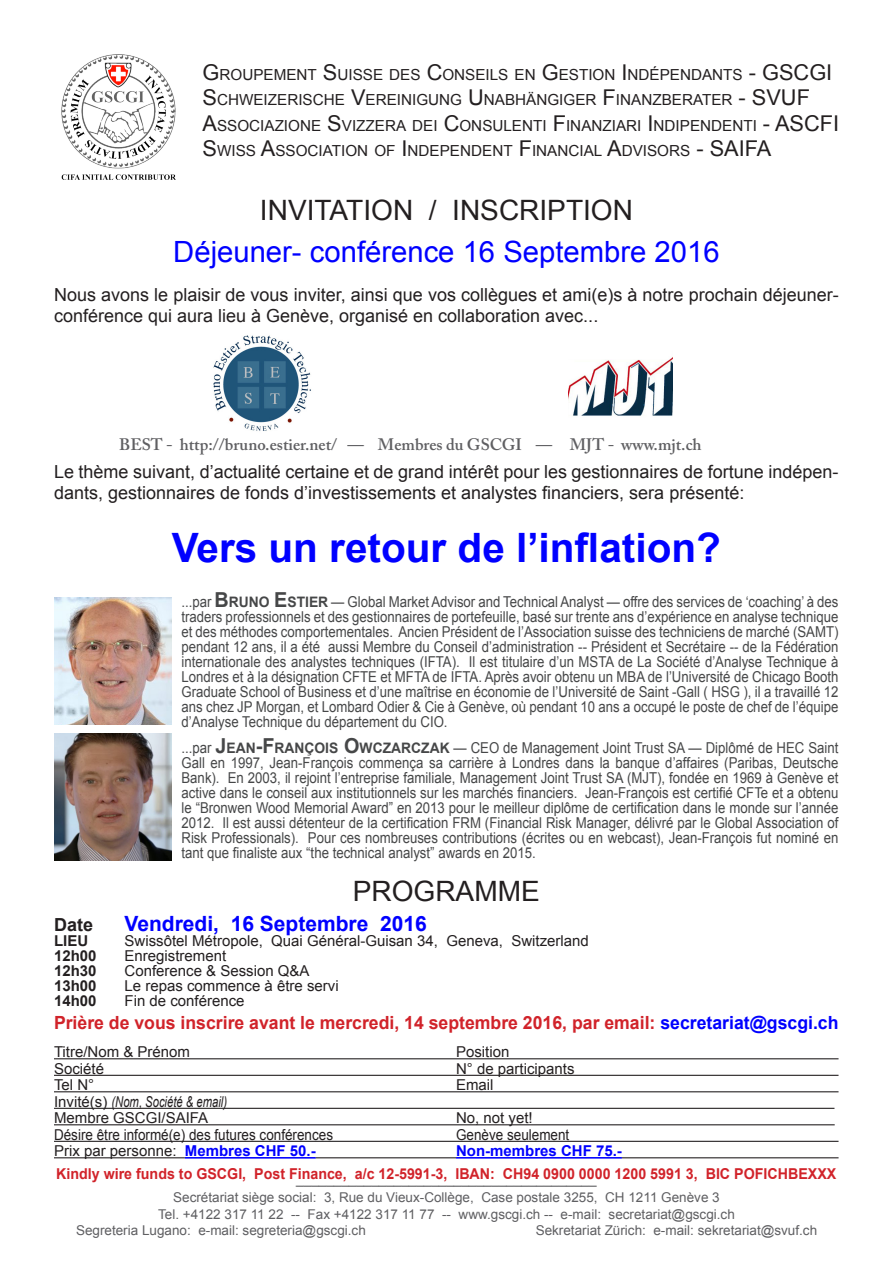
<style>
.page{position:relative;width:893px;height:1263px;background:#fff}
.page>*{position:absolute;margin:0;border:0;box-sizing:border-box;transform-origin:0 0}
.t1{font:700 40.5px "Arial";color:#00f}
.t2{font:29.25px "Arial";color:#00f}
.t3{font:28.05px "Arial";color:#231f20}
.t4{font:700 21px "Arial";color:#00f}
.t5{font:700 18.15px "Arial";color:#d1232a}
.t6{font:18px/21px "Arial";color:#231f20}
.t7{font:700 18px "Arial";color:#231f20}
.t8{font:600 16.5px "Adobe Caslon Pro";color:#5f5f62}
.t9{font:15.3px "Arial";color:#231f20}
.t10{font:15px/15px "Arial";color:#464748;text-align:justify;scale:.88 1}
.t11{font:15px "Arial";color:#231f20}
.t12{font:700 15px "Arial";color:#d1232a;scale:.95 1}
.t13{font:15px "Arial";color:#231f20;scale:.9 1}
.t14{font:italic 15px "Arial";color:#231f20;scale:.75 1}
.t15{font:700 15px "Arial";color:#231f20}
.t16{font:700 15px "Arial";color:#00f}
.t17{font:13.5px "Arial";color:#5f5f62}
.s1{font-size:21.75px}
.s2{font-weight:700;font-size:20.7px}
.s3{font-weight:700;font-size:14.4px}
.s4{color:#00f}
.s5{font-style:normal}
.s6{font-weight:700;color:#00f}
</style>
<div class="page">
<img style="left:61px;top:54px;width:114px;height:125px">
<hr style="left:54px;top:1058px;width:784px;height:1px;background:#231f20">
<hr style="left:54px;top:1075px;width:784px;height:1px;background:#231f20">
<hr style="left:54px;top:1091px;width:784px;height:1px;background:#231f20">
<hr style="left:54px;top:1108px;width:780px;height:1px;background:#231f20">
<hr style="left:54px;top:1124px;width:781px;height:1px;background:#231f20">
<hr style="left:54px;top:1141px;width:784px;height:1px;background:#231f20">
<hr style="left:54px;top:1157px;width:131px;height:1px;background:#231f20">
<hr style="left:185px;top:1157px;width:131px;height:1px;background:#00f">
<hr style="left:316px;top:1157px;width:140px;height:1px;background:#231f20">
<hr style="left:456px;top:1157px;width:166px;height:1px;background:#00f">
<hr style="left:622px;top:1157px;width:217px;height:1px;background:#231f20">
<img style="left:213px;top:335px;width:98px;height:96px">
<img style="left:568px;top:357px;width:104px;height:59px">
<img style="left:54px;top:597px;width:117px;height:127px">
<img style="left:54px;top:733px;width:117px;height:127px">
<p class="t9" style="left:202px;top:64px;width:627px"><span class="s1">G</span>ROUPEMENT <span class="s1">S</span>UISSE DES <span class="s1">C</span>ONSEILS EN <span class="s1">G</span>ESTION <span class="s1">I</span> NDÉPENDANTS <span class="s1">- GSCGI</span></p>
<p class="t9" style="left:202px;top:90px;width:609px"><span class="s1">S</span>CHWEIZERISCHE <span class="s1">V</span>EREINIGUNG <span class="s1">U</span> NABHÄNGIGER <span class="s1">F</span>INANZBERATER <span class="s1">- SVUF</span></p>
<p class="t9" style="left:202px;top:115px;width:634px"><span class="s1">A</span>SSOCIAZIONE <span class="s1">S</span>VIZZERA DEI <span class="s1">C</span>ONSULENTI <span class="s1">F</span>INANZIARI <span class="s1">I</span> NDIPENDENTI <span class="s1">- ASCFI</span></p>
<p class="t9" style="left:202px;top:141px;width:570px"><span class="s1">S</span>WISS <span class="s1">A</span>SSOCIATION OF <span class="s1">I</span> NDEPENDENT <span class="s1">F</span>INANCIAL <span class="s1">A</span>DVISORS <span class="s1">- SAI FA</span></p>
<p class="t3" style="left:260px;top:192px;width:375px">INVITATION / INSCRIPTION</p>
<p class="t2" style="left:173px;top:232px;width:548px">Déjeuner- conférence 16 Septembre 2016</p>
<p class="t6" style="left:54px;top:284px;width:786px">Nous avons le plaisir de vous inviter, ainsi que vos collègues et ami(e)s à notre prochain déjeuner&shy;conférence qui aura lieu à Genève, organisé en collaboration avec...</p>
<p class="t8" style="left:119px;top:435px;width:584px">BEST - http://bruno.estier.net/ — Membres du GSCGI — MJT - www.mjt.ch</p>
<p class="t6" style="left:54px;top:461px;width:786px">Le thème suivant, d’actualité certaine et de grand intérêt pour les gestionnaires de fortune indépen&shy;dants, gestionnaires de fonds d’investissements et analystes financiers, sera présenté:</p>
<p class="t1" style="left:172px;top:521px;width:551px">Vers un retour de l’inflation?</p>
<p class="t10" style="left:182px;top:594px;width:748px">...par <span class="s2">B</span><span class="s3">RUNO</span> <span class="s2">E</span><span class="s3">STIER</span> — Global Market Advisor and Technical Analyst — offre des services de ‘coaching’ à des traders professionnels et des gestionnaires de portefeuille, basé sur trente ans d’expérience en analyse technique et des méthodes comportementales. Ancien Président de l’Association suisse des techniciens de marché (SAMT) pendant 12 ans, il a été aussi Membre du Conseil d’administration -- Président et Secrétaire -- de la Fédération internationale des analystes techniques (IFTA). Il est titulaire d’un MSTA de La Société d’Analyse Technique à Londres et à la désignation CFTE et MFTA de IFTA. Après avoir obtenu un MBA de l’Université de Chicago Booth Graduate School of Business et d’une maîtrise en économie de l’Université de Saint -Gall ( HSG ), il a travaillé 12 ans chez JP Morgan, et Lombard Odier &amp; Cie à Genève, où pendant 10 ans a occupé le poste de chef de l’équipe d’Analyse Technique du département du CIO.</p>
<p class="t10" style="left:182px;top:740px;width:748px">...par <span class="s2">J</span><span class="s3">EAN</span><span class="s2">-F</span><span class="s3">RANÇOIS</span> <span class="s2">O</span><span class="s3">WCZARCZAK</span> — CEO de Management Joint Trust SA — Diplômé de HEC Saint Gall en 1997, Jean-François commença sa carrière à Londres dans la banque d’affaires (Paribas, Deutsche Bank). En 2003, il rejoint l’entreprise familiale, Management Joint Trust SA (MJT), fondée en 1969 à Genève et active dans le conseil aux institutionnels sur les marchés financiers. Jean-François est certifié CFTe et a obtenu le “Bronwen Wood Memorial Award” en 2013 pour le meilleur diplôme de certification dans le monde sur l’année 2012. Il est aussi détenteur de la certification FRM (Financial Risk Manager, délivré par le Global Association of Risk Professionals). Pour ces nombreuses contributions (écrites ou en webcast), Jean-François fut nominé en tant que finaliste aux “the technical analyst” awards en 2015.</p>
<p class="t3" style="left:353px;top:873px;width:189px">PROGRAMME</p>
<p class="t7" style="left:54px;top:913px;width:41px">Date</p>
<p class="t4" style="left:124px;top:910px;width:304px">Vendredi, 16 Septembre 2016</p>
<p class="t15" style="left:54px;top:931px;width:36px">LIEU</p>
<p class="t11" style="left:124px;top:931px;width:466px">Swissôtel Métropole, Quai Général-Guisan 34, Geneva, Switzerland</p>
<p class="t15" style="left:54px;top:946px;width:44px">12h00</p>
<p class="t11" style="left:125px;top:946px;width:103px">Enregistrement</p>
<p class="t15" style="left:54px;top:961px;width:44px">12h30</p>
<p class="t11" style="left:125px;top:961px;width:187px">Conference &amp; Session Q&amp;A</p>
<p class="t15" style="left:54px;top:976px;width:44px">13h00</p>
<p class="t11" style="left:125px;top:976px;width:216px">Le repas commence à être servi</p>
<p class="t15" style="left:54px;top:991px;width:44px">14h00</p>
<p class="t11" style="left:125px;top:991px;width:122px">Fin de conférence</p>
<p class="t5" style="left:54px;top:1010px;width:786px">Prière de vous inscrire avant le mercredi, 14 septembre 2016, par email: <span class="s4">secretariat@gscgi.ch</span></p>
<p class="t11" style="left:54px;top:1042px;width:138px">Titre/Nom &amp; Prénom</p>
<p class="t11" style="left:456px;top:1042px;width:55px">Position</p>
<p class="t11" style="left:54px;top:1058px;width:52px">Société</p>
<p class="t11" style="left:456px;top:1058px;width:120px">N° de participants</p>
<p class="t11" style="left:54px;top:1075px;width:42px">Tel N°</p>
<p class="t11" style="left:456px;top:1075px;width:39px">Email</p>
<p class="t14" style="left:54px;top:1092px;width:232px"><span class="s5">Invité(s)</span> (Nom, Société &amp; email)</p>
<p class="t11" style="left:54px;top:1108px;width:156px">Membre GSCGI/SAIFA</p>
<p class="t11" style="left:456px;top:1108px;width:78px">No, not yet!</p>
<p class="t13" style="left:54px;top:1124px;width:312px">Désire être informé(e) des futures conférences</p>
<p class="t13" style="left:456px;top:1124px;width:127px">Genève seulement</p>
<p class="t11" style="left:54px;top:1141px;width:263px">Prix par personne: <span class="s6">Membres CHF 50.-</span></p>
<p class="t16" style="left:456px;top:1141px;width:167px">Non-membres CHF 75.-</p>
<p class="t12" style="left:56px;top:1163px;width:823px">Kindly wire funds to GSCGI, Post Finance, a/c 12-5991-3, IBAN: CH94 0900 0000 1200 5991 3, BIC POFICHBEXXX</p>
<p class="t17" style="left:296px;top:1170px;width:302px">________________________________________</p>
<p class="t17" style="left:173px;top:1188px;width:548px">Secrétariat siège social: 3, Rue du Vieux-Collège, Case postale 3255, CH 1211 Genève 3</p>
<p class="t17" style="left:158px;top:1205px;width:578px">Tel. +4122 317 11 22 -- Fax +4122 317 11 77 -- www.gscgi.ch -- e-mail: secretariat@gscgi.ch</p>
<p class="t17" style="left:76px;top:1221px;width:291px">Segreteria Lugano: e-mail: segreteria@gscgi.ch</p>
<p class="t17" style="left:536px;top:1221px;width:283px">Sekretariat Zürich: e-mail: sekretariat@svuf.ch</p>
</div>
